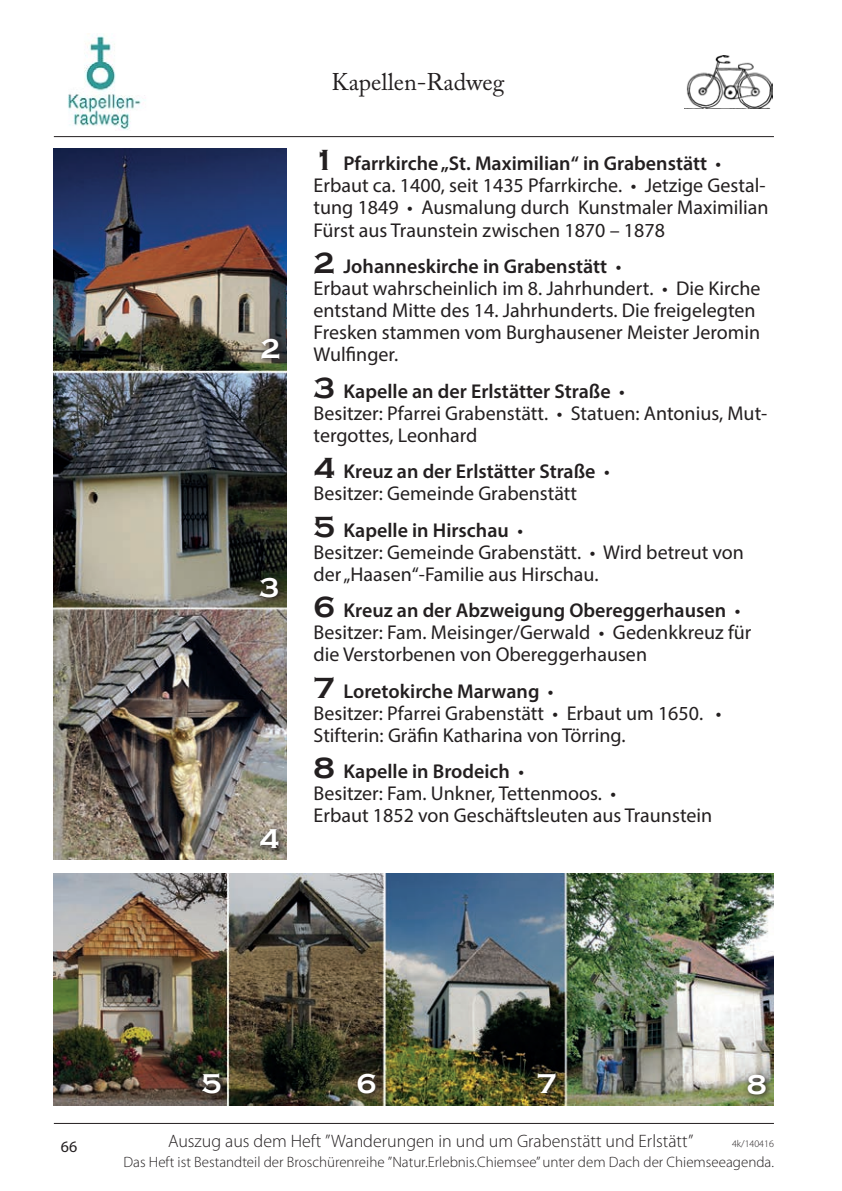
<style>
.page{position:relative;width:842px;height:1191px;background:#fff}
.page>*{position:absolute;margin:0;border:0;box-sizing:border-box;transform-origin:0 0}
.t1{font:700 28px "Copperplate Gothic";color:#fff}
.t2{font:24px "Adobe Caslon Pro";color:#231f20}
.t3{font:20px/22px "Myriad Pro";color:#231f20}
.t4{font:300 18px "Myriad Pro";color:#231f20}
.t5{font:16px "Myriad Pro";color:#231f20}
.t6{font:300 15px "Myriad Pro";color:#231f20}
.t7{font:300 10px "Myriad Pro";color:#231f20}
.s1{font-family:"Copperplate Gothic";font-weight:700;font-size:30px}
.s2{font-weight:600}
</style>
<div class="page">
<hr style="left:54px;top:136px;width:720px;height:1px;background:#231f20">
<hr style="left:54px;top:1123px;width:720px;height:1px;background:#231f20">
<img style="left:54px;top:149px;width:232px;height:711px">
<img style="left:54px;top:873px;width:720px;height:232px">
<img style="left:68px;top:36px;width:78px;height:94px">
<img style="left:686px;top:56px;width:86px;height:52px">
<svg style="left:257px;top:335px;width:30px;height:31px"></svg>
<svg style="left:255px;top:574px;width:30px;height:30px"></svg>
<svg style="left:256px;top:825px;width:30px;height:30px"></svg>
<svg style="left:199px;top:1069px;width:29px;height:31px"></svg>
<svg style="left:354px;top:1070px;width:29px;height:30px"></svg>
<svg style="left:533px;top:1070px;width:30px;height:30px"></svg>
<svg style="left:743px;top:1070px;width:30px;height:31px"></svg>
<h1 class="t1" style="left:261px;top:334px;width:21px">2</h1>
<h1 class="t1" style="left:259px;top:572px;width:21px">3</h1>
<h1 class="t1" style="left:259px;top:823px;width:21px">4</h1>
<p class="t2" style="left:331px;top:68px;width:175px">Kapellen-Radweg</p>
<p class="t3" style="left:314px;top:152px;width:456px"><span class="s1">1</span> <span class="s2">Pfarrkirche „St. Maximilian“ in Grabenstätt</span> • Erbaut ca. 1400, seit 1435 Pfarrkirche. • Jetzige Gestal&shy;tung 1849 • Ausmalung durch Kunstmaler Maximilian Fürst aus Traunstein zwischen 1870 – 1878</p>
<p class="t3" style="left:314px;top:255px;width:448px"><span class="s1">2</span> <span class="s2">Johanneskirche in Grabenstätt</span> •<br>Erbaut wahrscheinlich im 8. Jahrhundert. • Die Kirche entstand Mitte des 14. Jahrhunderts. Die freigelegten Fresken stammen vom Burghausener Meister Jeromin Wulfinger.</p>
<p class="t3" style="left:314px;top:379px;width:455px"><span class="s1">3</span> <span class="s2">Kapelle an der Erlstätter Straße</span> •<br>Besitzer: Pfarrei Grabenstätt. • Statuen: Antonius, Mut&shy;tergottes, Leonhard</p>
<p class="t3" style="left:314px;top:460px;width:298px"><span class="s1">4</span> <span class="s2">Kreuz an der Erlstätter Straße</span> •<br>Besitzer: Gemeinde Grabenstätt</p>
<p class="t3" style="left:314px;top:518px;width:432px"><span class="s1">5</span> <span class="s2">Kapelle in Hirschau</span> •<br>Besitzer: Gemeinde Grabenstätt. • Wird betreut von der „Haasen“-Familie aus Hirschau.</p>
<p class="t3" style="left:314px;top:599px;width:439px"><span class="s1">6</span> <span class="s2">Kreuz an der Abzweigung Obereggerhausen</span> •<br>Besitzer: Fam. Meisinger/Gerwald • Gedenkkreuz für die Verstorbenen von Obereggerhausen</p>
<p class="t3" style="left:314px;top:679px;width:409px"><span class="s1">7</span> <span class="s2">Loretokirche Marwang</span> •<br>Besitzer: Pfarrei Grabenstätt • Erbaut um 1650. •<br>Stifterin: Gräfin Katharina von Törring.</p>
<p class="t3" style="left:314px;top:760px;width:400px"><span class="s1">8</span> <span class="s2">Kapelle in Brodeich</span> •<br>Besitzer: Fam. Unkner, Tettenmoos. •<br>Erbaut 1852 von Geschäftsleuten aus Traunstein</p>
<h1 class="t1" style="left:202px;top:1068px;width:21px">5</h1>
<h1 class="t1" style="left:356px;top:1068px;width:21px">6</h1>
<h1 class="t1" style="left:537px;top:1068px;width:21px">7</h1>
<h1 class="t1" style="left:747px;top:1069px;width:21px">8</h1>
<p class="t5" style="left:61px;top:1136px;width:18px">66</p>
<p class="t4" style="left:168px;top:1129px;width:527px">Auszug aus dem Heft ”Wanderungen in und um Grabenstätt und Erlstätt”</p>
<p class="t7" style="left:732px;top:1137px;width:43px">4k/140416</p>
<p class="t6" style="left:123px;top:1152px;width:652px">Das Heft ist Bestandteil der Broschürenreihe ”Natur.Erlebnis.Chiemsee” unter dem Dach der Chiemseeagenda.</p>
</div>
